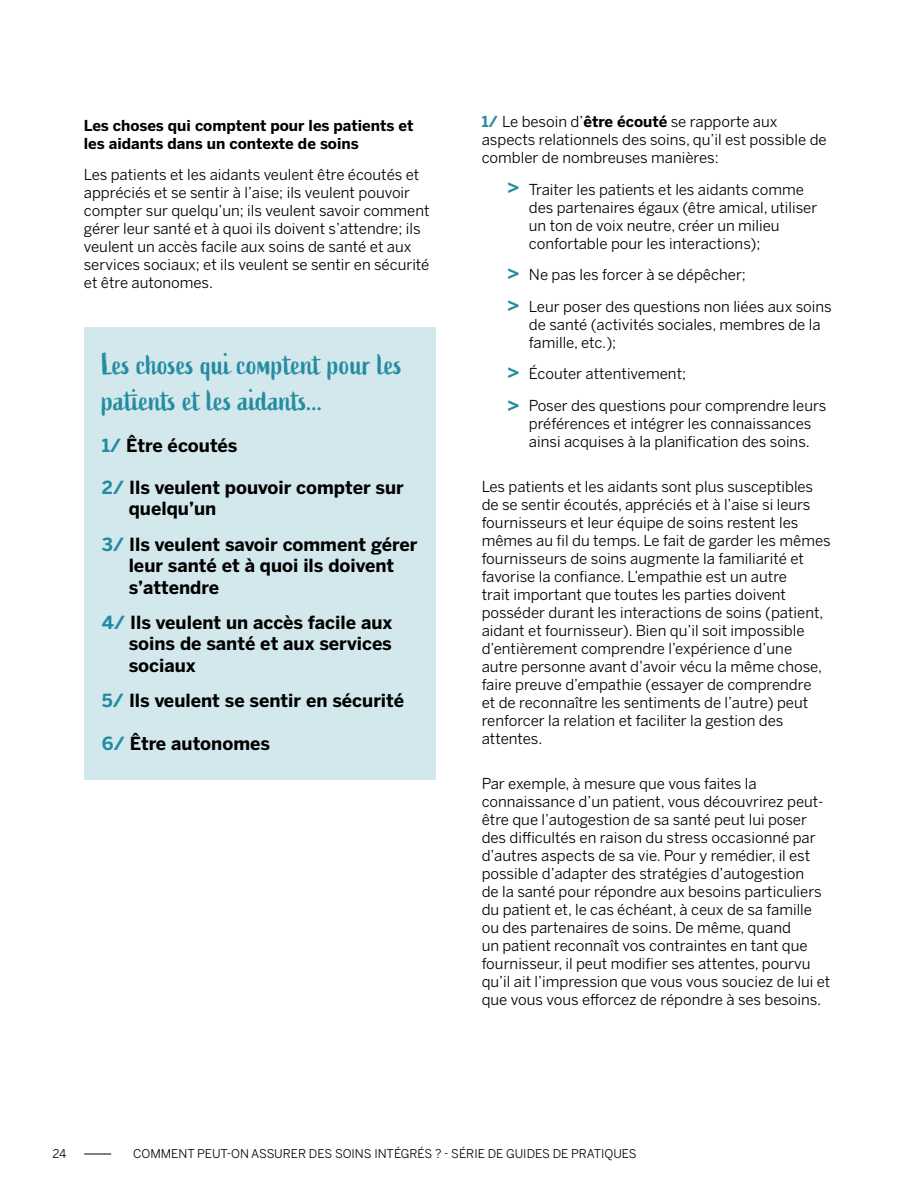
<style>
.page{position:relative;width:918px;height:1188px;background:#fff}
.page>*{position:absolute;margin:0;border:0;box-sizing:border-box;transform-origin:0 0}
.t1{font:30px "Active";color:#248ca1}
.t2{font:700 19.5px/32.1px "Benton Sans";color:#248ca1}
.t3{font:700 18px/21.6px "Benton Sans";color:#000}
.t4{font:15px/18px "Benton Sans";color:#000}
.t5{font:700 15px/18px "Benton Sans";color:#000}
.t6{font:12px "Benton Sans";color:#000}
.s1{color:#248ca1}
.s2{font-weight:700;color:#248ca1}
.s3{font-weight:700}
</style>
<div class="page">
<div style="left:84px;top:327px;width:351px;height:453px;background:#d3e8ec"></div>
<svg style="left:84px;top:1154px;width:27px;height:1px"></svg>
<p class="t5" style="left:84px;top:116px;width:331px">Les choses qui comptent pour les patients et les aidants dans un contexte de soins</p>
<p class="t4" style="left:84px;top:166px;width:347px">Les patients et les aidants veulent être écoutés et appréciés et se sentir à l’aise; ils veulent pouvoir compter sur quelqu’un; ils veulent savoir comment gérer leur santé et à quoi ils doivent s’attendre; ils veulent un accès facile aux soins de santé et aux services sociaux; et ils veulent se sentir en sécurité et être autonomes.</p>
<h1 class="t1" style="left:102px;top:347px;width:302px">Les choses qui comptent pour les</h1>
<h1 class="t1" style="left:102px;top:383px;width:223px">patients et les aidants...</h1>
<p class="t3" style="left:102px;top:435px;width:137px"><span class="s1">1/</span> Être écoutés</p>
<p class="t3" style="left:129px;top:477px;width:277px;text-indent:-27px"><span class="s1">2/</span> Ils veulent pouvoir compter sur quelqu’un</p>
<p class="t3" style="left:129px;top:533px;width:290px;text-indent:-27px"><span class="s1">3/</span> Ils veulent savoir comment gérer leur santé et à quoi ils doivent s’attendre</p>
<p class="t3" style="left:129px;top:612px;width:265px;text-align:justify;text-indent:-27px"><span class="s1">4/</span> Ils veulent un accès facile aux soins de santé et aux services sociaux</p>
<p class="t3" style="left:102px;top:690px;width:304px"><span class="s1">5/</span> Ils veulent se sentir en sécurité</p>
<p class="t3" style="left:102px;top:733px;width:170px"><span class="s1">6/</span> Être autonomes</p>
<p class="t4" style="left:482px;top:113px;width:347px"><span class="s2">1/</span> Le besoin d’<span class="s3">être écouté</span> se rapporte aux aspects relationnels des soins, qu’il est possible de combler de nombreuses manières:</p>
<p class="t4" style="left:529px;top:180px;width:290px">Traiter les patients et les aidants comme des partenaires égaux (être amical, utiliser un ton de voix neutre, créer un milieu confortable pour les interactions);</p>
<p class="t4" style="left:529px;top:259px;width:304px;line-height:31.5px">Ne pas les forcer à se dépêcher;<br>Leur poser des questions non liées aux soins</p>
<p class="t4" style="left:529px;top:315px;width:293px">de santé (activités sociales, membres de la famille, etc.);</p>
<p class="t4" style="left:529px;top:358px;width:299px;line-height:31.5px">Écouter attentivement;<br>Poser des questions pour comprendre leurs</p>
<p class="t4" style="left:529px;top:414px;width:284px">préférences et intégrer les connaissances ainsi acquises à la planification des soins.</p>
<p class="t4" style="left:482px;top:477px;width:351px">Les patients et les aidants sont plus susceptibles de se sentir écoutés, appréciés et à l’aise si leurs fournisseurs et leur équipe de soins restent les mêmes au fil du temps. Le fait de garder les mêmes fournisseurs de soins augmente la familiarité et favorise la confiance. L’empathie est un autre<br>trait important que toutes les parties doivent posséder durant les interactions de soins (patient, aidant et fournisseur). Bien qu’il soit impossible d’entièrement comprendre l’expérience d’une autre personne avant d’avoir vécu la même chose, faire preuve d’empathie (essayer de comprendre<br>et de reconnaître les sentiments de l’autre) peut renforcer la relation et faciliter la gestion des attentes.</p>
<p class="t4" style="left:482px;top:774px;width:350px">Par exemple, à mesure que vous faites la connaissance d’un patient, vous découvrirez peut&shy;être que l’autogestion de sa santé peut lui poser des difficultés en raison du stress occasionné par d’autres aspects de sa vie. Pour y remédier, il est possible d’adapter des stratégies d’autogestion<br>de la santé pour répondre aux besoins particuliers du patient et, le cas échéant, à ceux de sa famille ou des partenaires de soins. De même, quand<br>un patient reconnaît vos contraintes en tant que fournisseur, il peut modifier ses attentes, pourvu qu’il ait l’impression que vous vous souciez de lui et que vous vous efforcez de répondre à ses besoins.</p>
<h2 class="t2" style="left:507px;top:172px;width:14px">&gt;</h2>
<h2 class="t2" style="left:507px;top:257px;width:14px">&gt; &gt;</h2>
<h2 class="t2" style="left:507px;top:356px;width:14px">&gt;</h2>
<h2 class="t2" style="left:507px;top:389px;width:14px">&gt;</h2>
<p class="t6" style="left:52px;top:1147px;width:16px">24</p>
<p class="t6" style="left:133px;top:1147px;width:505px">COMMENT PEUT-ON ASSURER DES SOINS INTÉGRÉS ? - SÉRIE DE GUIDES DE PRATIQUES</p>
</div>
